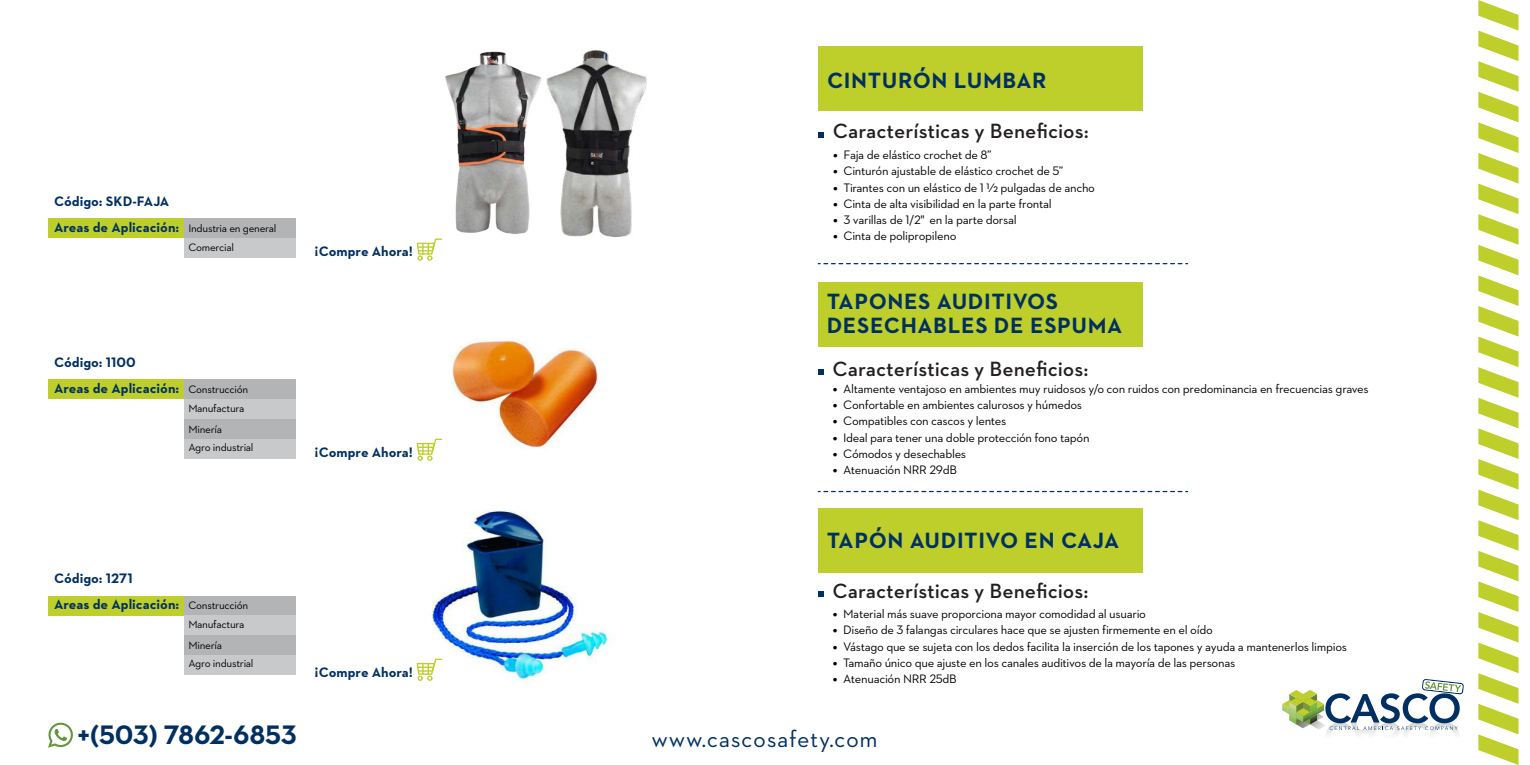
<style>
.page{position:relative;width:1530px;height:765px;background:#fff}
.page>*{position:absolute;margin:0;border:0;box-sizing:border-box;transform-origin:0 0}
.t1{font:700 27.25px "STIHL Contraface Text";letter-spacing:-.01em;color:#003062}
.t2{font:23.75px "STIHL Contraface Text";letter-spacing:.025em;color:#003062}
.t3{font:700 22.5px/24px "STIHL Contraface Text";letter-spacing:.025em;color:#003062}
.t4{font:21px "STIHL Contraface Text Demi";color:#231f20}
.t5{font:700 14px "STIHL Contraface Text";color:#003062}
.t6{font:12.5px "STIHL Contraface Text";letter-spacing:-.025em;color:#000}
.t7{font:11px/18.2px "STIHL Contraface Text";letter-spacing:-.025em;color:#000}
.s1{font-family:"Myriad Pro"}
</style>
<div class="page">
<div style="left:818px;top:46px;width:325px;height:65px;background:#becf2b"></div>
<svg style="left:818px;top:132px;width:6px;height:6px"></svg>
<svg style="left:1478px;top:0;width:41px;height:765px"></svg>
<svg style="left:1282px;top:679px;width:182px;height:56px"></svg>
<svg style="left:818px;top:263px;width:370px;height:1px"></svg>
<svg style="left:818px;top:491px;width:370px;height:1px"></svg>
<div style="left:48px;top:219px;width:137px;height:19px;background:#becf2b"></div>
<svg style="left:417px;top:239px;width:25px;height:22px"></svg>
<div style="left:185px;top:219px;width:111px;height:19px;background:#b2b4b6"></div>
<div style="left:185px;top:238px;width:111px;height:20px;background:#c7c9ca"></div>
<img style="left:440px;top:51px;width:58px;height:188px">
<img style="left:498px;top:50px;width:149px;height:187px">
<img style="left:435px;top:340px;width:164px;height:108px">
<div style="left:818px;top:282px;width:324px;height:65px;background:#becf2b"></div>
<svg style="left:818px;top:369px;width:6px;height:6px"></svg>
<div style="left:48px;top:379px;width:137px;height:20px;background:#becf2b"></div>
<div style="left:185px;top:379px;width:111px;height:20px;background:#b2b4b6"></div>
<div style="left:185px;top:399px;width:111px;height:20px;background:#c7c9ca"></div>
<div style="left:185px;top:419px;width:111px;height:20px;background:#b2b4b6"></div>
<div style="left:185px;top:439px;width:111px;height:20px;background:#c7c9ca"></div>
<svg style="left:417px;top:439px;width:25px;height:22px"></svg>
<div style="left:818px;top:508px;width:324px;height:65px;background:#becf2b"></div>
<svg style="left:818px;top:591px;width:6px;height:6px"></svg>
<div style="left:48px;top:596px;width:137px;height:19px;background:#becf2b"></div>
<div style="left:185px;top:596px;width:111px;height:19px;background:#b2b4b6"></div>
<div style="left:185px;top:615px;width:111px;height:20px;background:#c7c9ca"></div>
<div style="left:185px;top:635px;width:111px;height:20px;background:#b2b4b6"></div>
<div style="left:185px;top:655px;width:111px;height:20px;background:#c7c9ca"></div>
<img style="left:432px;top:510px;width:177px;height:173px">
<svg style="left:417px;top:659px;width:25px;height:22px"></svg>
<svg style="left:48px;top:722px;width:25px;height:26px"></svg>
<p class="t5" style="left:54px;top:192px;width:117px">Código: SKD-FAJA</p>
<p class="t5" style="left:54px;top:219px;width:127px">Areas de Aplicación:</p>
<p class="t7" style="left:188px;top:219px;width:90px">Industria en general<br>Comercial</p>
<p class="t5" style="left:54px;top:353px;width:83px">Código: 1100</p>
<p class="t5" style="left:54px;top:380px;width:127px">Areas de Aplicación:</p>
<p class="t7" style="left:188px;top:380px;width:61px">Construcción<br>Manufactura</p>
<p class="t7" style="left:188px;top:420px;width:67px">Minería<br>Agro industrial</p>
<p class="t5" style="left:315px;top:243px;width:100px">¡Compre Ahora!</p>
<p class="t5" style="left:315px;top:443px;width:100px">¡Compre Ahora!</p>
<p class="t5" style="left:54px;top:569px;width:80px">Código: 1271</p>
<p class="t5" style="left:54px;top:596px;width:127px">Areas de Aplicación:</p>
<p class="t7" style="left:188px;top:596px;width:61px">Construcción<br>Manufactura</p>
<p class="t7" style="left:188px;top:636px;width:67px">Minería<br>Agro industrial</p>
<p class="t5" style="left:315px;top:663px;width:100px">¡Compre Ahora!</p>
<h3 class="t3" style="left:827px;top:68px;width:221px">CINTURÓN LUMBAR</h3>
<h3 class="t4" style="left:833px;top:118px;width:257px">Características y Beneficios:</h3>
<p class="t6" style="left:833px;top:147px;width:160px">● Faja de elástico crochet de 8”</p>
<p class="t6" style="left:833px;top:163px;width:232px">● Cinturón ajustable de elástico crochet de 5”</p>
<p class="t6" style="left:833px;top:180px;width:264px">● Tirantes con un elástico de 1 ½ pulgadas de ancho</p>
<p class="t6" style="left:833px;top:196px;width:220px">● Cinta de alta visibilidad en la parte frontal</p>
<p class="t6" style="left:833px;top:212px;width:185px">● 3 varillas de 1/2<span class="s1">"</span> en la parte dorsal</p>
<p class="t6" style="left:833px;top:228px;width:125px">● Cinta de polipropileno</p>
<h3 class="t3" style="left:827px;top:290px;width:297px">TAPONES AUDITIVOS<br>DESECHABLES DE ESPUMA</h3>
<h3 class="t4" style="left:833px;top:355px;width:257px">Características y Beneficios:</h3>
<p class="t6" style="left:833px;top:381px;width:538px">● Altamente ventajoso en ambientes muy ruidosos y/o con ruidos con predominancia en frecuencias graves</p>
<p class="t6" style="left:833px;top:397px;width:251px">● Confortable en ambientes calurosos y húmedos</p>
<p class="t6" style="left:833px;top:413px;width:175px">● Compatibles con cascos y lentes</p>
<p class="t6" style="left:833px;top:430px;width:259px">● Ideal para tener una doble protección fono tapón</p>
<p class="t6" style="left:833px;top:446px;width:135px">● Cómodos y desechables</p>
<p class="t6" style="left:833px;top:462px;width:126px">● Atenuación NRR 29dB</p>
<h3 class="t3" style="left:827px;top:528px;width:294px">TAPÓN AUDITIVO EN CAJA</h3>
<h3 class="t4" style="left:833px;top:578px;width:257px">Características y Beneficios:</h3>
<p class="t6" style="left:833px;top:606px;width:315px">● Material más suave proporciona mayor comodidad al usuario</p>
<p class="t6" style="left:833px;top:622px;width:382px">● Diseño de 3 falangas circulares hace que se ajusten firmemente en el oído</p>
<p class="t6" style="left:833px;top:639px;width:516px">● Vástago que se sujeta con los dedos facilita la inserción de los tapones y ayuda a mantenerlos limpios</p>
<p class="t6" style="left:833px;top:655px;width:404px">● Tamaño único que ajuste en los canales auditivos de la mayoría de las personas</p>
<p class="t6" style="left:833px;top:671px;width:126px">● Atenuación NRR 25dB</p>
<h1 class="t1" style="left:77px;top:717px;width:221px">+(503) 7862-6853</h1>
<h2 class="t2" style="left:651px;top:725px;width:228px">www.cascosafety.com</h2>
</div>
